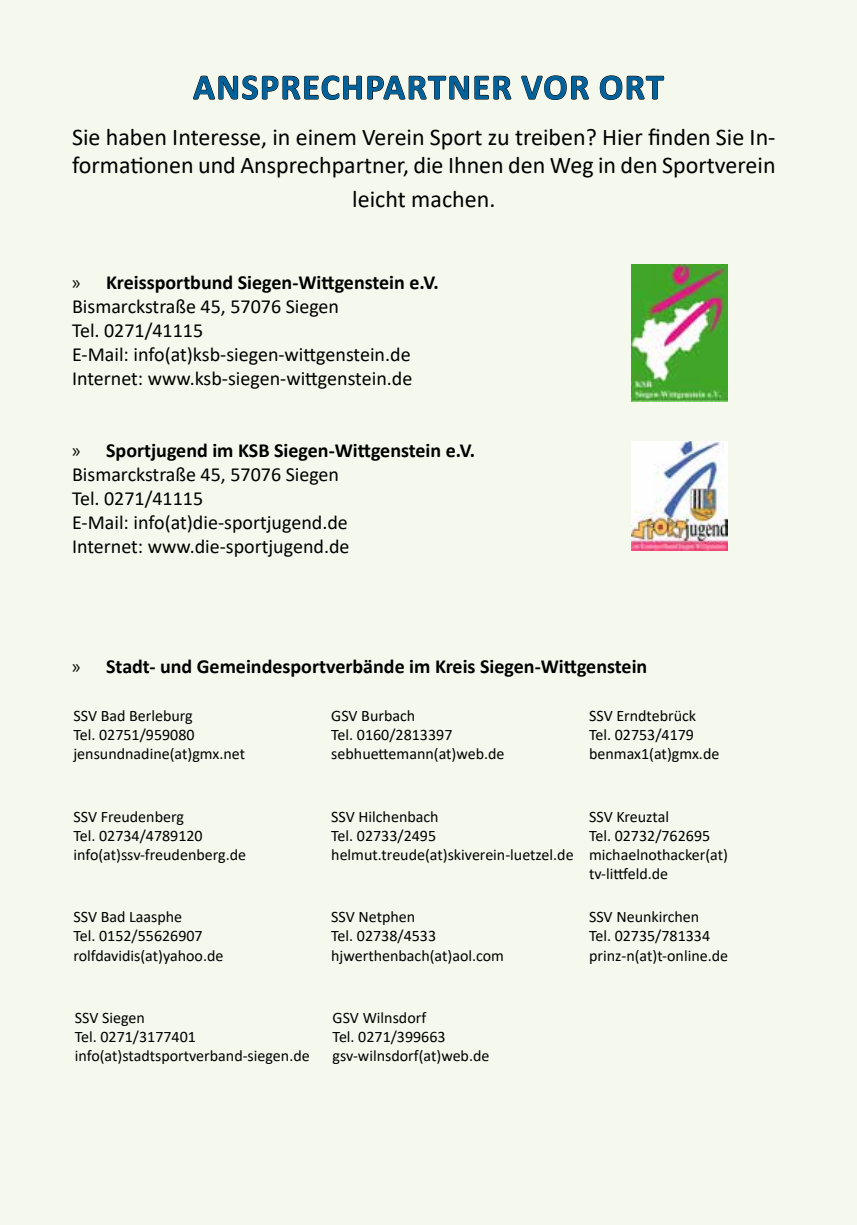
<style>
.page{position:relative;width:857px;height:1225px;background:#fff}
.page>*{position:absolute;margin:0;border:0;box-sizing:border-box;transform-origin:0 0}
.t1{font:700 36px "Calibri";letter-spacing:.04em;color:#00619b}
.t2{font:24px/28.8px "Calibri";color:#000}
.t3{font:20px/24px "Calibri";color:#000}
.t4{font:700 20px "Calibri";color:#000}
.t5{font:16px/19.2px "Calibri";color:#000}
.s1{font-family:"Myriad Pro"}
.s2{font-weight:700}
.s3{font-family:"Myriad Pro";font-weight:400}
</style>
<div class="page">
<div style="left:0;top:0;width:856px;height:1225px;background:#f5f9ed"></div>
<svg style="left:193px;top:75px;width:318px;height:25px"></svg>
<svg style="left:521px;top:75px;width:68px;height:25px"></svg>
<svg style="left:599px;top:75px;width:65px;height:25px"></svg>
<img style="left:631px;top:264px;width:96px;height:138px">
<img style="left:631px;top:442px;width:96px;height:108px">
<h1 class="t1" style="left:193px;top:62px;width:472px">ANSPRECHPARTNER VOR ORT</h1>
<h2 class="t2" style="left:72px;top:122px;width:704px">Sie haben Interesse, in einem Verein Sport zu treiben? Hier finden Sie In&shy;formationen und Ansprechpartner, die Ihnen den Weg in den Sportverein</h2>
<h2 class="t2" style="left:352px;top:184px;width:144px">leicht machen.</h2>
<p class="t3" style="left:72px;top:269px;width:368px"><span class="s1">»</span> <span class="s2">Kreissportbund Siegen-Wittgenstein e.V.<br></span>Bismarckstraße 45, 57076 Siegen<br>Tel. 0271/41115<br>E-Mail: info(at)ksb-siegen-wittgenstein.de Internet: www.ksb-siegen-wittgenstein.de</p>
<p class="t3" style="left:72px;top:437px;width:404px"><span class="s1">»</span> <span class="s2">Sportjugend im KSB Siegen-Wittgenstein e.V.<br></span>Bismarckstraße 45, 57076 Siegen<br>Tel. 0271/41115<br>E-Mail: info(at)die-sportjugend.de<br>Internet: www.die-sportjugend.de</p>
<p class="t4" style="left:72px;top:652px;width:576px"><span class="s3">»</span> Stadt- und Gemeindesportverbände im Kreis Siegen-Wittgenstein</p>
<p class="t5" style="left:73px;top:705px;width:173px">SSV Bad Berleburg<br>Tel. 02751/959080 jensundnadine(at)gmx.net</p>
<p class="t5" style="left:331px;top:705px;width:175px">GSV Burbach<br>Tel. 0160/2813397 sebhuettemann(at)web.de</p>
<p class="t5" style="left:588px;top:705px;width:132px">SSV Erndtebrück<br>Tel. 02753/4179 benmax1(at)gmx.de</p>
<p class="t5" style="left:73px;top:806px;width:174px">SSV Freudenberg<br>Tel. 02734/4789120 info(at)ssv-freudenberg.de</p>
<p class="t5" style="left:331px;top:806px;width:244px">SSV Hilchenbach<br>Tel. 02733/2495 helmut.treude(at)skiverein-luetzel.de</p>
<p class="t5" style="left:588px;top:806px;width:140px">SSV Kreuztal<br>Tel. 02732/762695 michaelnothacker(at) tv-littfeld.de</p>
<p class="t5" style="left:73px;top:907px;width:151px">SSV Bad Laasphe<br>Tel. 0152/55626907 rolfdavidis(at)yahoo.de</p>
<p class="t5" style="left:331px;top:907px;width:174px">SSV Netphen<br>Tel. 02738/4533 hjwerthenbach(at)aol.com</p>
<p class="t5" style="left:588px;top:907px;width:140px">SSV Neunkirchen<br>Tel. 02735/781334 prinz-n(at)t-online.de</p>
<p class="t5" style="left:75px;top:1007px;width:236px">SSV Siegen<br>Tel. 0271/3177401 info(at)stadtsportverband-siegen.de</p>
<p class="t5" style="left:332px;top:1007px;width:158px">GSV Wilnsdorf<br>Tel. 0271/399663 gsv-wilnsdorf(at)web.de</p>
</div>
